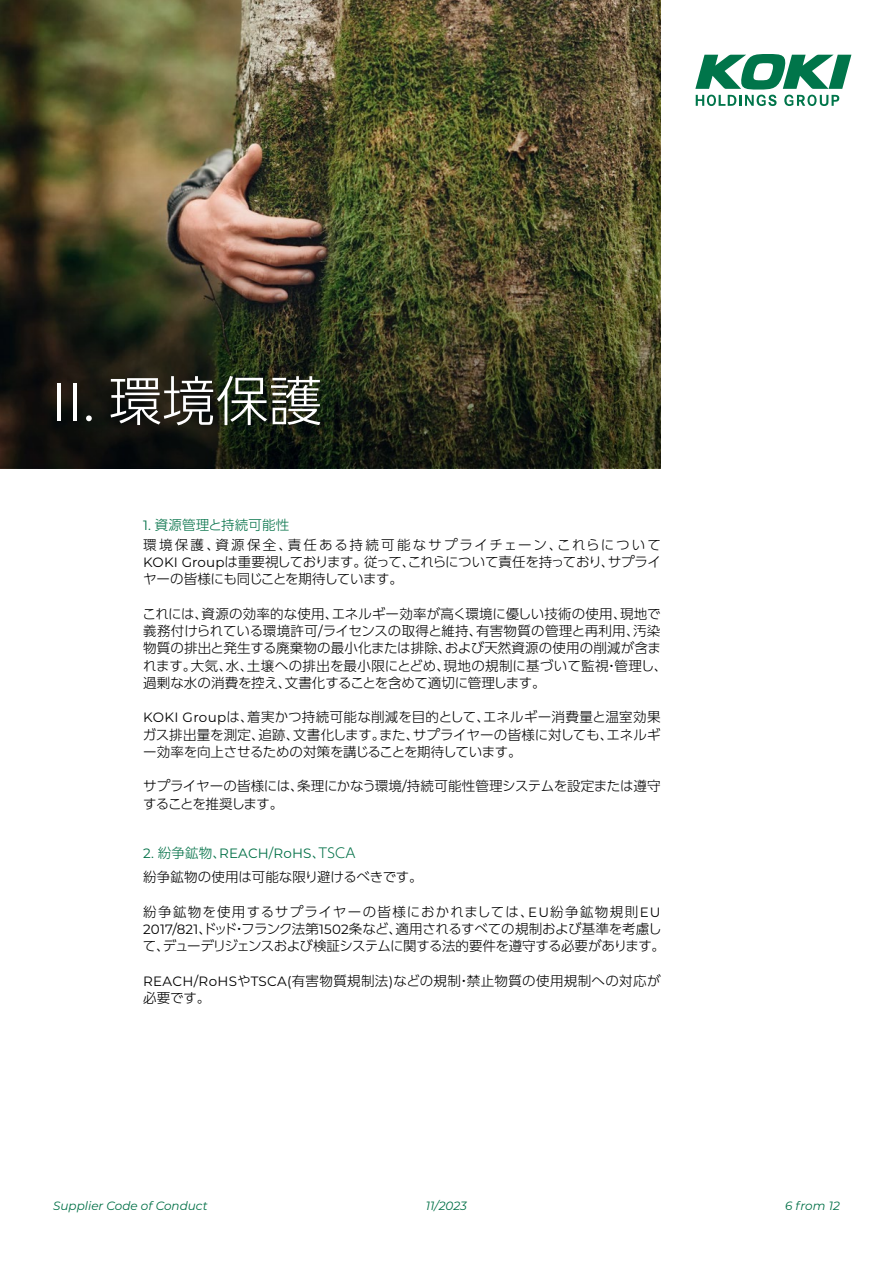
<style>
.page{position:relative;width:893px;height:1263px;background:#fff}
.page>*{position:absolute;margin:0;border:0;box-sizing:border-box;transform-origin:0 0}
.t1{font:300 53.4px "UD Shin Go Pr 6 N";color:#fff}
.t2{font:300 13.5px/17.2px "UD Shin Go Pr 6 N";color:#000}
.t3{font:300 13.5px/17.2px "UD Shin Go Pr 6 N";letter-spacing:-.03em;color:#000}
.t4{font:300 13.5px/17.2px "UD Shin Go Pr 6 N";letter-spacing:-.025em;color:#000}
.t5{font:300 13.5px/17.2px "UD Shin Go Pr 6 N";letter-spacing:.025em;color:#000}
.t6{font:300 13.5px/19.5px "UD Shin Go Pr 6 N";letter-spacing:.13em;color:#000}
.t7{font:13.5px "Montserrat";letter-spacing:.01em;color:#007046}
.t8{font:italic 12px "Montserrat";color:#007046}
.s1{font-family:"Montserrat";font-weight:400}
.s2{font-family:"Montserrat";font-weight:400;color:#007046}
.s3{color:#007046}
.s4{font-family:"UD Shin Go Pr 6 N";font-weight:300}
</style>
<div class="page">
<img style="left:0;top:0;width:660px;height:175px">
<img style="left:0;top:175px;width:660px;height:293px">
<svg style="left:695px;top:54px;width:156px;height:52px"></svg>
<h1 class="t1" style="left:51px;top:357px;width:273px"><span class="s1">II.</span> 環境保護</h1>
<p class="t6" style="left:143px;top:515px;width:519px"><span class="s2">1.</span> <span class="s3">資源管理と持続可能性<br></span>環境保護、資源保全、責任ある持続可能なサプライチェーン、これらについて</p>
<p class="t3" style="left:143px;top:553px;width:519px"><span class="s1">KOKI Group</span>は重要視しております。従って、これらについて責任を持っており、サプライヤーの皆様にも同じことを期待しています。</p>
<p class="t2" style="left:142px;top:605px;width:526px">これには、資源の効率的な使用、エネルギー効率が高く環境に優しい技術の使用、現地で義務付けられている環境許可<span class="s1">/</span>ライセンスの取得と維持、有害物質の管理と再利用、汚染物質の排出と発生する廃棄物の最小化または排除、および天然資源の使用の削減が含まれます。大気、水、土壌への排出を最小限にとどめ、現地の規制に基づいて監視・管理し、過剰な水の消費を控え、文書化することを含めて適切に管理します。</p>
<p class="t2" style="left:143px;top:708px;width:520px;text-align:justify"><span class="s1">KOKI Group</span>は、着実かつ持続可能な削減を目的として、エネルギー消費量と温室効果ガス排出量を測定、追跡、文書化します。また、サプライヤーの皆様に対しても、エネルギー効率を向上させるための対策を講じることを期待しています。</p>
<p class="t4" style="left:143px;top:777px;width:519px">サプライヤーの皆様には、条理にかなう環境<span class="s1">/</span>持続可能性管理システムを設定または遵守することを推奨します。</p>
<p class="t7" style="left:143px;top:844px;width:214px">2. <span class="s4">紛争鉱物、</span>REACH/RoHS<span class="s4">、TSCA</span></p>
<p class="t2" style="left:143px;top:868px;width:281px">紛争鉱物の使用は可能な限り避けるべきです。</p>
<p class="t2" style="left:143px;top:902px;width:523px">紛争鉱物を使用するサプライヤーの皆様におかれましては、<span class="s1">EU</span>紛争鉱物規則<span class="s1">EU<br>2017/821</span>、ドッド・フランク法第<span class="s1">1502</span>条など、適用されるすべての規制および基準を考慮して、デューデリジェンスおよび検証システムに関する法的要件を遵守する必要があります。</p>
<p class="t5" style="left:143px;top:971px;width:519px"><span class="s1">REACH/RoHS</span>や<span class="s1">TSCA(</span>有害物質規制法<span class="s1">)</span>などの規制・禁止物質の使用規制への対応が必要です。</p>
<p class="t8" style="left:53px;top:1197px;width:156px">Supplier Code of Conduct</p>
<p class="t8" style="left:426px;top:1197px;width:42px">11/2023</p>
<p class="t8" style="left:785px;top:1197px;width:56px">6 from 12</p>
</div>
